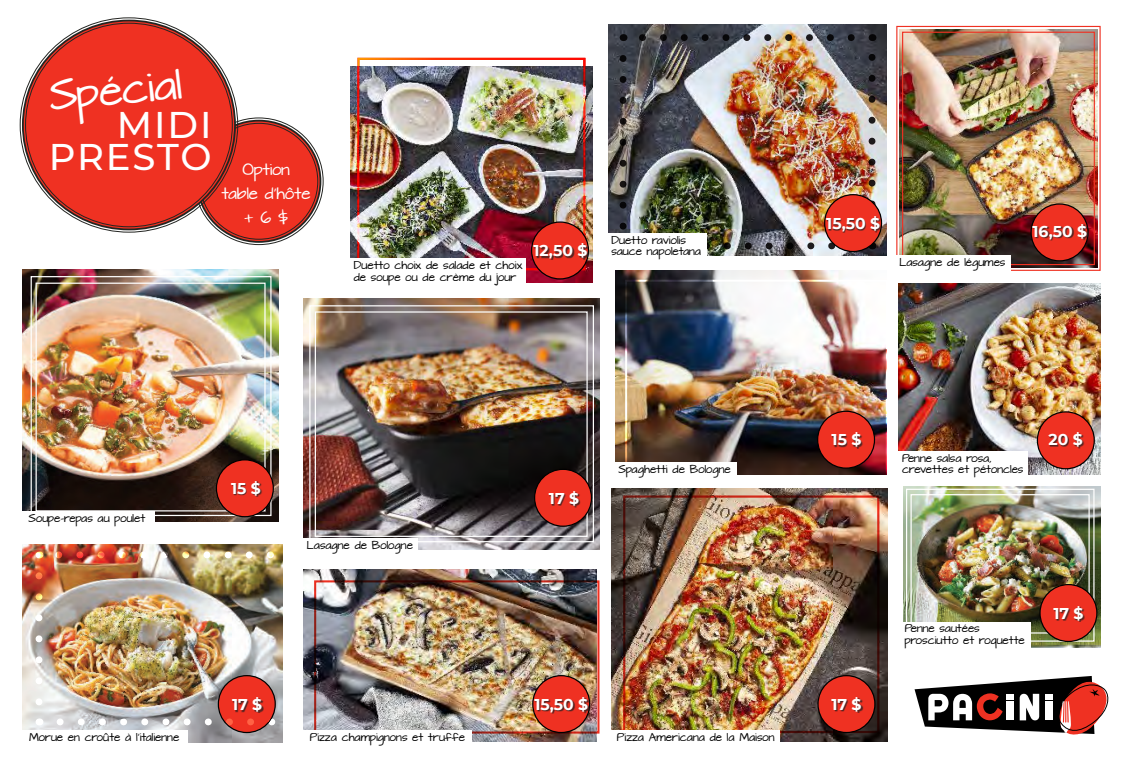
<style>
.page{position:relative;width:1125px;height:765px;background:#fff}
.page>*{position:absolute;margin:0;border:0;box-sizing:border-box;transform-origin:0 0}
.t1{font:500 37.12px/32.8px "Montserrat";letter-spacing:.05em;color:#fff;text-align:right}
.t2{font:36px "Architects Daughter";color:#fff}
.t3{font:700 15.62px "Montserrat";color:#fff}
.t4{font:13.88px/24.4px "Architects Daughter";color:#fff;text-align:center}
.t5{font:9.62px/11.5px "Architects Daughter";color:#000}
</style>
<div class="page">
<img style="left:350px;top:67px;width:243px;height:216px">
<div style="left:357px;top:58px;width:228px;height:212px;border:2px solid #ef3122"></div>
<div style="left:532px;top:222px;width:56px;height:57px;background:#ef3122;border-radius:50%"></div>
<div style="left:531px;top:221px;width:58px;height:59px;border:1px solid #000;border-radius:50%"></div>
<img style="left:896px;top:25px;width:205px;height:246px">
<div style="left:902px;top:32px;width:193px;height:233px;border:1px solid #ef3122"></div>
<img style="left:23px;top:270px;width:256px;height:252px">
<img style="left:23px;top:544px;width:259px;height:198px">
<img style="left:303px;top:298px;width:297px;height:251px">
<img style="left:303px;top:570px;width:293px;height:171px">
<img style="left:611px;top:489px;width:277px;height:252px">
<img style="left:904px;top:486px;width:197px;height:161px">
<div style="left:309px;top:305px;width:285px;height:237px;border:1px solid #fff"></div>
<div style="left:315px;top:311px;width:273px;height:226px;border:1px solid #fff"></div>
<div style="left:31px;top:276px;width:241px;height:240px;border:1px solid #fff"></div>
<div style="left:36px;top:283px;width:230px;height:228px;border:1px solid #fff"></div>
<div style="left:906px;top:489px;width:189px;height:153px;border:1px solid #fff"></div>
<div style="left:911px;top:494px;width:179px;height:140px;border:1px solid #fff"></div>
<div style="left:218px;top:676px;width:57px;height:57px;background:#ef3122;border-radius:50%"></div>
<div style="left:218px;top:675px;width:58px;height:58px;border:1px solid #000;border-radius:50%"></div>
<div style="left:1040px;top:585px;width:57px;height:56px;background:#ef3122;border-radius:50%"></div>
<div style="left:1039px;top:584px;width:59px;height:58px;border:1px solid #000;border-radius:50%"></div>
<div style="left:216px;top:460px;width:57px;height:57px;background:#ef3122;border-radius:50%"></div>
<div style="left:216px;top:459px;width:58px;height:58px;border:1px solid #000;border-radius:50%"></div>
<div style="left:314px;top:580px;width:286px;height:154px;border:2px solid #ef3122"></div>
<div style="left:623px;top:495px;width:256px;height:238px;border:2px solid #ef3122"></div>
<img style="left:615px;top:270px;width:270px;height:204px">
<img style="left:898px;top:283px;width:203px;height:191px">
<div style="left:533px;top:676px;width:57px;height:57px;background:#ef3122;border-radius:50%"></div>
<div style="left:532px;top:675px;width:58px;height:58px;border:1px solid #000;border-radius:50%"></div>
<div style="left:818px;top:676px;width:57px;height:57px;background:#ef3122;border-radius:50%"></div>
<div style="left:817px;top:675px;width:59px;height:58px;border:1px solid #000;border-radius:50%"></div>
<div style="left:1031px;top:204px;width:57px;height:57px;background:#ef3122;border-radius:50%"></div>
<div style="left:1031px;top:203px;width:58px;height:58px;border:1px solid #000;border-radius:50%"></div>
<div style="left:1037px;top:412px;width:57px;height:57px;background:#ef3122;border-radius:50%"></div>
<div style="left:1037px;top:411px;width:58px;height:58px;border:1px solid #000;border-radius:50%"></div>
<div style="left:535px;top:469px;width:56px;height:57px;background:#ef3122;border-radius:50%"></div>
<div style="left:534px;top:469px;width:58px;height:58px;border:1px solid #000;border-radius:50%"></div>
<img style="left:608px;top:25px;width:279px;height:231px">
<svg style="left:620px;top:58px;width:7px;height:175px"></svg>
<svg style="left:707px;top:242px;width:133px;height:7px"></svg>
<svg style="left:869px;top:48px;width:7px;height:157px"></svg>
<svg style="left:633px;top:34px;width:218px;height:7px;background:#59595b"></svg>
<svg style="left:36px;top:576px;width:6px;height:135px"></svg>
<svg style="left:60px;top:718px;width:221px;height:7px"></svg>
<img style="left:50px;top:551px;width:220px;height:7px">
<div style="left:825px;top:195px;width:57px;height:57px;background:#ef3122;border-radius:50%"></div>
<div style="left:824px;top:194px;width:58px;height:58px;border:1px solid #000;border-radius:50%"></div>
<svg style="left:914px;top:676px;width:195px;height:59px"></svg>
<div style="left:818px;top:411px;width:57px;height:57px;background:#ef3122;border-radius:50%"></div>
<div style="left:817px;top:411px;width:58px;height:58px;border:1px solid #000;border-radius:50%"></div>
<div style="left:625px;top:280px;width:263px;height:198px;border:2px solid #fff"></div>
<div style="left:197px;top:121px;width:123px;height:121px;background:#ef3122;border-radius:50%"></div>
<div style="left:23px;top:21px;width:212px;height:208px;background:#ef3122;border-radius:50%"></div>
<div style="left:302px;top:538px;width:116px;height:19px;background:#fff"></div>
<div style="left:549px;top:492px;width:31px;height:15px;background:#231f20;opacity:.75"></div>
<div style="left:900px;top:622px;width:130px;height:31px;background:#fff"></div>
<div style="left:21px;top:731px;width:166px;height:22px;background:#fff"></div>
<div style="left:19px;top:511px;width:136px;height:22px;background:#fff"></div>
<div style="left:233px;top:697px;width:31px;height:16px;background:#231f20;opacity:.75"></div>
<div style="left:1054px;top:606px;width:31px;height:16px;background:#231f20;opacity:.75"></div>
<div style="left:232px;top:481px;width:30px;height:16px;background:#231f20;opacity:.75"></div>
<div style="left:535px;top:697px;width:55px;height:17px;background:#231f20;opacity:.75"></div>
<div style="left:832px;top:697px;width:31px;height:16px;background:#231f20;opacity:.75"></div>
<div style="left:303px;top:730px;width:169px;height:20px;background:#fff"></div>
<div style="left:611px;top:730px;width:169px;height:20px;background:#fff"></div>
<div style="left:614px;top:462px;width:123px;height:14px;background:#fff"></div>
<div style="left:1033px;top:224px;width:56px;height:16px;background:#231f20;opacity:.75"></div>
<div style="left:895px;top:256px;width:116px;height:21px;background:#fff"></div>
<div style="left:827px;top:216px;width:55px;height:16px;background:#231f20;opacity:.75"></div>
<div style="left:897px;top:451px;width:130px;height:30px;background:#fff"></div>
<div style="left:832px;top:433px;width:31px;height:16px;background:#231f20;opacity:.75"></div>
<div style="left:1049px;top:433px;width:35px;height:16px;background:#231f20;opacity:.75"></div>
<div style="left:534px;top:244px;width:55px;height:16px;background:#231f20;opacity:.75"></div>
<div style="left:349px;top:259px;width:177px;height:28px;background:#fff"></div>
<div style="left:607px;top:233px;width:100px;height:26px;background:#fff"></div>
<h2 class="t2" style="left:47px;top:70px;width:134px;rotate:-5deg">Spécial</h2>
<h1 class="t1" style="left:49px;top:107px;width:164px">MIDI<br>PRESTO</h1>
<h3 class="t4" style="left:222px;top:158px;width:90px">Option<br>table d’hôte + 6 $</h3>
<p class="t5" style="left:354px;top:261px;width:170px">Duetto choix de salade et choix de soupe ou de crème du jour</p>
<h3 class="t3" style="left:533px;top:239px;width:55px">12,50 $</h3>
<p class="t5" style="left:611px;top:235px;width:91px">Duetto raviolis sauce napoletana</p>
<h3 class="t3" style="left:826px;top:212px;width:55px">15,50 $</h3>
<p class="t5" style="left:899px;top:258px;width:107px">Lasagne de légumes</p>
<h3 class="t3" style="left:1033px;top:220px;width:56px">16,50 $</h3>
<p class="t5" style="left:29px;top:513px;width:118px">Soupe-repas au poulet</p>
<p class="t5" style="left:29px;top:733px;width:152px">Morue en croûte à l’italienne</p>
<h3 class="t3" style="left:231px;top:477px;width:31px">15 $</h3>
<h3 class="t3" style="left:232px;top:693px;width:32px">17 $</h3>
<p class="t5" style="left:307px;top:540px;width:108px">Lasagne de Bologne</p>
<h3 class="t3" style="left:549px;top:487px;width:32px">17 $</h3>
<p class="t5" style="left:619px;top:464px;width:114px">Spaghetti de Bologne</p>
<h3 class="t3" style="left:832px;top:429px;width:31px">15 $</h3>
<h3 class="t3" style="left:1049px;top:429px;width:36px">20 $</h3>
<p class="t5" style="left:902px;top:453px;width:123px">Penne salsa rosa, crevettes et pétoncles</p>
<p class="t5" style="left:905px;top:624px;width:121px">Penne sautées prosciutto et roquette</p>
<h3 class="t3" style="left:1053px;top:602px;width:32px">17 $</h3>
<h3 class="t3" style="left:534px;top:693px;width:55px">15,50 $</h3>
<h3 class="t3" style="left:831px;top:693px;width:32px">17 $</h3>
<p class="t5" style="left:310px;top:732px;width:157px">Pizza champignons et truffe</p>
<p class="t5" style="left:617px;top:732px;width:159px">Pizza Americana de la Maison</p>
</div>
